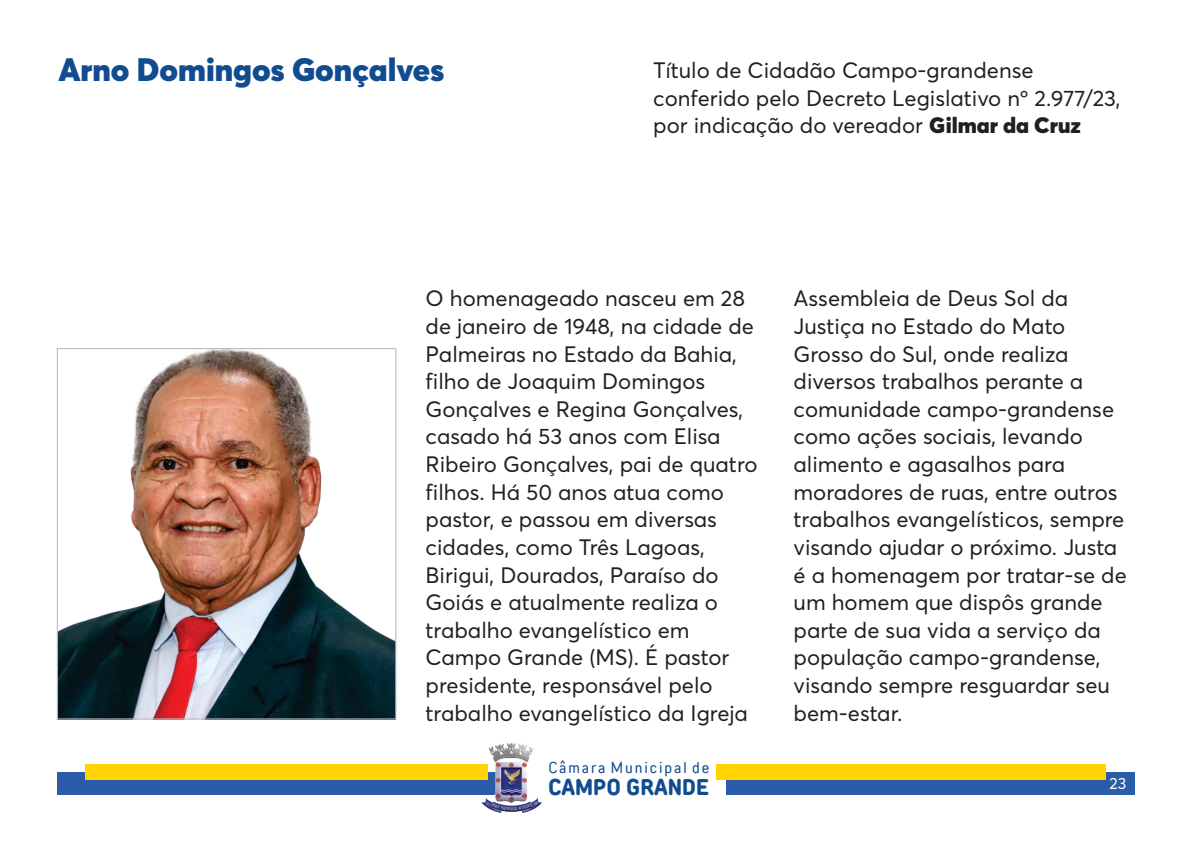
<style>
.page{position:relative;width:1191px;height:851px;background:#fff}
.page>*{position:absolute;margin:0;border:0;box-sizing:border-box;transform-origin:0 0}
.t1{font:900 32px "Averta";color:#114b90}
.t2{font:700 condensed 22.8px "TT Rounds Neue";color:#114b90}
.t3{font:22px/27.6px "Averta";color:#231f20}
.t4{font:16px "Averta";color:#fff}
.t5{font:condensed 15.8px "TT Rounds Neue";letter-spacing:.125em;color:#114b90}
.s1{font-weight:900}
</style>
<div class="page">
<div style="left:57px;top:771px;width:439px;height:23px;background:#2a5ca8"></div>
<div style="left:86px;top:764px;width:402px;height:15px;background:#ffd400"></div>
<img style="left:482px;top:743px;width:60px;height:69px">
<div style="left:725px;top:771px;width:409px;height:23px;background:#2a5ca8"></div>
<div style="left:716px;top:764px;width:389px;height:15px;background:#ffd400"></div>
<img style="left:59px;top:350px;width:335px;height:367px">
<div style="left:57px;top:348px;width:339px;height:371px;border:1px solid #bbbdc0"></div>
<h1 class="t1" style="left:58px;top:57px;width:387px">Arno Domingos Gonçalves</h1>
<p class="t3" style="left:653px;top:58px;width:469px">Título de Cidadão Campo-grandense conferido pelo Decreto Legislativo nº 2.977/23, por indicação do vereador <span class="s1">Gilmar da Cruz</span></p>
<p class="t3" style="left:425px;top:286px;width:333px">O homenageado nasceu em 28 de janeiro de 1948, na cidade de<br>Palmeiras no Estado da Bahia, filho de Joaquim Domingos<br>Gonçalves e Regina Gonçalves, casado há 53 anos com Elisa<br>Ribeiro Gonçalves, pai de quatro filhos. Há 50 anos atua como pastor, e passou em diversas cidades, como Três Lagoas,<br>Birigui, Dourados, Paraíso do<br>Goiás e atualmente realiza o trabalho evangelístico em<br>Campo Grande (MS). É pastor presidente, responsável pelo trabalho evangelístico da Igreja</p>
<p class="t5" style="left:548px;top:757px;width:162px">Câmara Municipal de</p>
<p class="t2" style="left:548px;top:773px;width:162px">CAMPO GRANDE</p>
<p class="t3" style="left:793px;top:286px;width:335px">Assembleia de Deus Sol da<br>Justiça no Estado do Mato<br>Grosso do Sul, onde realiza diversos trabalhos perante a comunidade campo-grandense como ações sociais, levando alimento e agasalhos para moradores de ruas, entre outros trabalhos evangelísticos, sempre visando ajudar o próximo. Justa é a homenagem por tratar-se de um homem que dispôs grande parte de sua vida a serviço da população campo-grandense, visando sempre resguardar seu bem-estar.</p>
<p class="t4" style="left:1109px;top:776px;width:18px">23</p>
</div>
